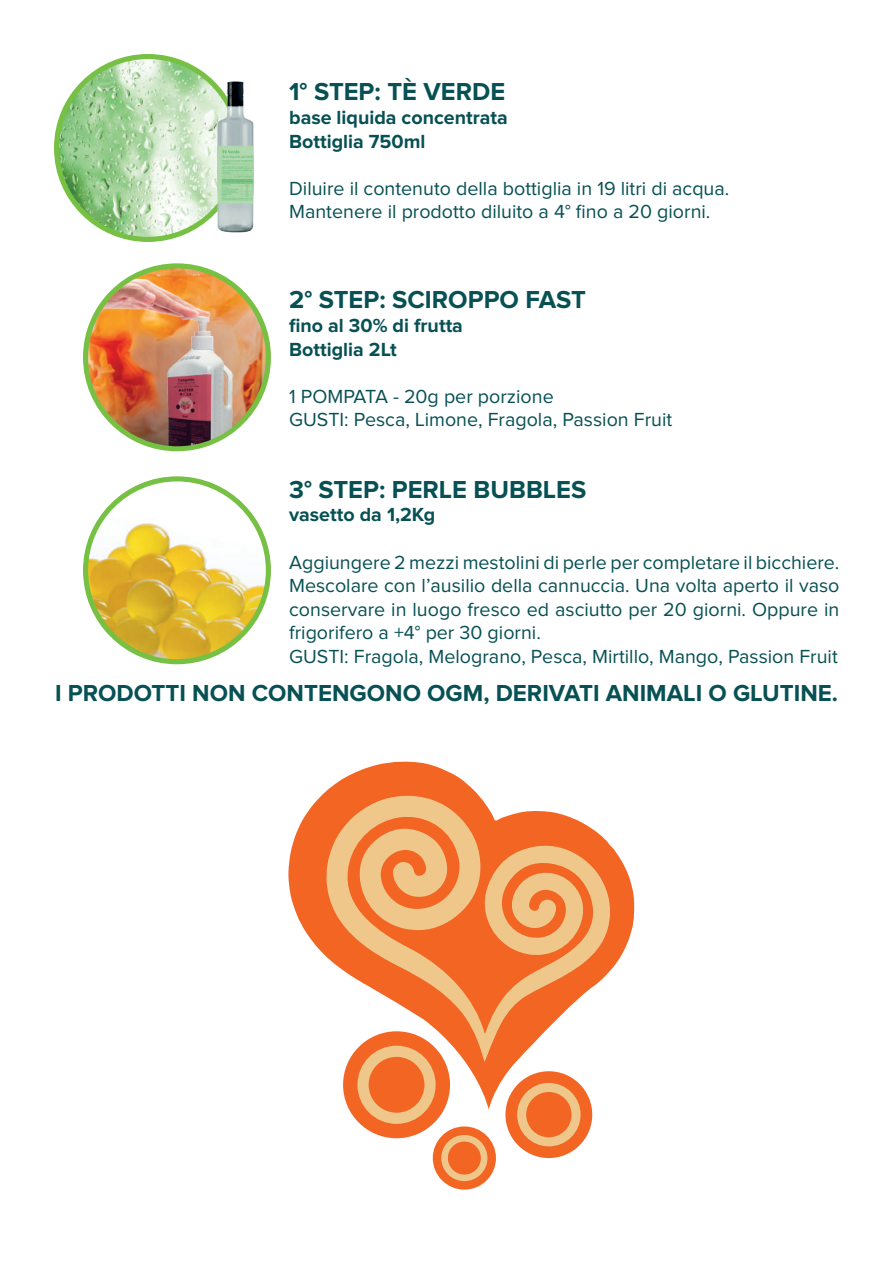
<style>
.page{position:relative;width:893px;height:1263px;background:#fff}
.page>*{position:absolute;margin:0;border:0;box-sizing:border-box;transform-origin:0 0}
.t1{font:700 25.5px "Proxima Nova";color:#075054}
.t2{font:700 24px "Proxima Nova";color:#075054}
.t3{font:19.65px/23.5px "Proxima Nova";color:#075054}
.t4{font:700 19.65px/23.5px "Proxima Nova";color:#075054}
</style>
<div class="page">
<img style="left:86px;top:479px;width:182px;height:183px;border-radius:91px">
<div style="left:83px;top:476px;width:188px;height:188px;border:5px solid #76c043;border-radius:50%"></div>
<img style="left:86px;top:266px;width:182px;height:183px;border-radius:91px">
<div style="left:83px;top:263px;width:188px;height:188px;border:5px solid #76c043;border-radius:50%"></div>
<img style="left:88px;top:268px;width:179px;height:178px;border-radius:89px">
<img style="left:57px;top:57px;width:182px;height:182px;border-radius:91px">
<div style="left:54px;top:54px;width:188px;height:188px;border:5px solid #76c043;border-radius:50%"></div>
<img style="left:197px;top:75px;width:57px;height:158px">
<svg style="left:288px;top:761px;width:346px;height:349px"></svg>
<svg style="left:326px;top:795px;width:285px;height:267px"></svg>
<div style="left:505px;top:1071px;width:87px;height:87px;background:#f26523;border-radius:50%"></div>
<div style="left:517px;top:1083px;width:64px;height:63px;border:9px solid #efc78b;border-radius:50%"></div>
<div style="left:433px;top:1126px;width:63px;height:63px;background:#f26523;border-radius:50%"></div>
<div style="left:441px;top:1135px;width:46px;height:46px;border:7px solid #efc78b;border-radius:50%"></div>
<div style="left:343px;top:1031px;width:107px;height:107px;background:#f26523;border-radius:50%"></div>
<div style="left:357px;top:1046px;width:79px;height:78px;border:11px solid #efc78b;border-radius:50%"></div>
<p class="t1" style="left:289px;top:77px;width:218px">1° STEP: TÈ VERDE</p>
<p class="t4" style="left:289px;top:106px;width:220px">base liquida concentrata<br>Bottiglia 750ml</p>
<p class="t3" style="left:289px;top:177px;width:442px">Diluire il contenuto della bottiglia in 19 litri di acqua.<br>Mantenere il prodotto diluito a 4° fino a 20 giorni.</p>
<p class="t1" style="left:289px;top:285px;width:298px">2° STEP: SCIROPPO FAST</p>
<p class="t4" style="left:289px;top:314px;width:175px">fino al 30% di frutta<br>Bottiglia 2Lt</p>
<p class="t3" style="left:289px;top:385px;width:385px">1 POMPATA - 20g per porzione<br>GUSTI: Pesca, Limone, Fragola, Passion Fruit</p>
<p class="t1" style="left:289px;top:475px;width:299px">3° STEP: PERLE BUBBLES</p>
<p class="t4" style="left:289px;top:503px;width:148px">vasetto da 1,2Kg</p>
<p class="t3" style="left:289px;top:551px;width:552px">Aggiungere 2 mezzi mestolini di perle per completare il bicchiere.<br>Mescolare con l’ausilio della cannuccia. Una volta aperto il vaso conservare in luogo fresco ed asciutto per 20 giorni. Oppure in frigorifero a +4° per 30 giorni.<br>GUSTI: Fragola, Melograno, Pesca, Mirtillo, Mango, Passion Fruit</p>
<p class="t2" style="left:55px;top:680px;width:784px">I PRODOTTI NON CONTENGONO OGM, DERIVATI ANIMALI O GLUTINE.</p>
</div>
